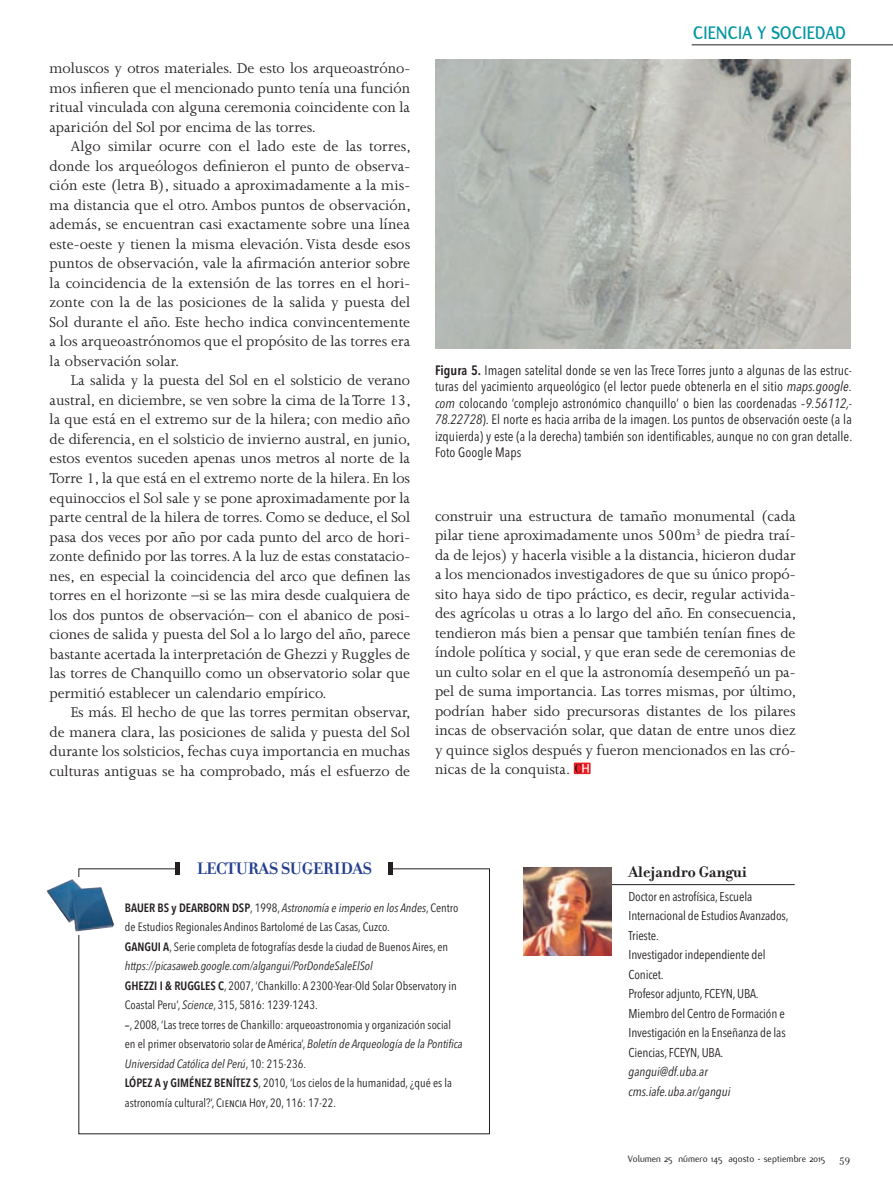
<style>
.page{position:relative;width:893px;height:1191px;background:#fff}
.page>*{position:absolute;margin:0;border:0;box-sizing:border-box;transform-origin:0 0}
.t1{font:700 19.5px "Flux";letter-spacing:.01em;color:#0095a2;scale:.95 1}
.Títulos_cuadros{font:700 18px "Filosofia";letter-spacing:-.015em;color:#253f8e}
.Nombre_Datos_Autor{font:700 16.5px "Filosofia";color:#231f20}
.Txt_gral{font:16.2px/19.5px "Joanna";color:#231f20;text-align:justify}
.Epígrafes{font:condensed 13.5px/16.5px "Avenir Next LT Pro";letter-spacing:.005em;color:#231f20;text-align:justify}
.Txt_Datos_Autor{font:condensed 12.75px/19.5px "Avenir Next LT Pro";letter-spacing:-.01em;color:#231f20}
.Txt_Datos_Autor-2{font:italic condensed 12.75px "Avenir Next LT Pro";color:#231f20}
.Txt_recuadros{font:condensed 12px/19.5px "Avenir Next LT Pro";color:#231f20}
.t2{font:11.25px "Filosofia";color:#231f20}
.t3{font:10.2px "Flux";color:#231f20}
.s1{font-weight:600}
.s2{font-style:italic}
.s3{font-style:italic;font-stretch:normal}
.s4{font-weight:500;font-stretch:normal}
</style>
<div class="page">
<img style="left:435px;top:60px;width:415px;height:289px">
<hr style="left:591px;top:884px;width:204px;height:1px;background:#231f20">
<img style="left:524px;top:867px;width:87px;height:88px">
<div style="left:388px;top:862px;width:5px;height:12px;background:#231f20"></div>
<div style="left:175px;top:862px;width:5px;height:12px;background:#231f20"></div>
<img style="left:46px;top:879px;width:69px;height:53px">
<svg style="left:574px;top:762px;width:17px;height:12px"></svg>
<svg style="left:575px;top:763px;width:14px;height:9px"></svg>
<hr style="left:692px;top:45px;width:201px;height:1px;background:#231f20">
<p class="Txt_gral" style="left:50px;top:59px;width:362px">moluscos y otros materiales. De esto los arqueoastróno&shy;mos infieren que el mencionado punto tenía una función ritual vinculada con alguna ceremonia coincidente con la aparición del Sol por encima de las torres.</p>
<p class="Txt_gral" style="left:50px;top:137px;width:363px;text-indent:21px">Algo similar ocurre con el lado este de las torres, donde los arqueólogos definieron el punto de observa&shy;ción este (letra B), situado a aproximadamente a la mis&shy;ma distancia que el otro. Ambos puntos de observación, además, se encuentran casi exactamente sobre una línea este-oeste y tienen la misma elevación. Vista desde esos puntos de observación, vale la afirmación anterior sobre la coincidencia de la extensión de las torres en el hori&shy;zonte con la de las posiciones de la salida y puesta del Sol durante el año. Este hecho indica convincentemente a los arqueoastrónomos que el propósito de las torres era la observación solar.</p>
<p class="Txt_gral" style="left:50px;top:371px;width:363px;text-indent:21px">La salida y la puesta del Sol en el solsticio de verano austral, en diciembre, se ven sobre la cima de la Torre 13, la que está en el extremo sur de la hilera; con medio año de diferencia, en el solsticio de invierno austral, en junio, estos eventos suceden apenas unos metros al norte de la Torre 1, la que está en el extremo norte de la hilera. En los equinoccios el Sol sale y se pone aproximadamente por la parte central de la hilera de torres. Como se deduce, el Sol pasa dos veces por año por cada punto del arco de hori&shy;zonte definido por las torres. A la luz de estas constatacio&shy;nes, en especial la coincidencia del arco que definen las torres en el horizonte –si se las mira desde cualquiera de los dos puntos de observación– con el abanico de posi&shy;ciones de salida y puesta del Sol a lo largo del año, parece bastante acertada la interpretación de Ghezzi y Ruggles de las torres de Chanquillo como un observatorio solar que permitió establecer un calendario empírico.</p>
<p class="Txt_gral" style="left:50px;top:702px;width:363px;text-indent:21px">Es más. El hecho de que las torres permitan observar, de manera clara, las posiciones de salida y puesta del Sol durante los solsticios, fechas cuya importancia en muchas culturas antiguas se ha comprobado, más el esfuerzo de</p>
<p class="t1" style="left:693px;top:22px;width:162px">CIENCIA Y SOCIEDAD</p>
<p class="Epígrafes" style="left:435px;top:361px;width:419px"><span class="s1">Figura 5.</span> Imagen satelital donde se ven las Trece Torres junto a algunas de las estruc&shy;turas del yacimiento arqueológico (el lector puede obtenerla en el sitio <span class="s2">maps.google. com</span> colocando ‘complejo astronómico chanquillo’ o bien las coordenadas <span class="s3">-</span><span class="s2">9.56112,- 78.22728</span>). El norte es hacia arriba de la imagen. Los puntos de observación oeste (a la izquierda) y este (a la derecha) también son identificables, aunque no con gran detalle.<br>Foto Google Maps</p>
<p class="Txt_gral" style="left:435px;top:506px;width:363px">construir una estructura de tamaño monumental (cada pilar tiene aproximadamente unos 500m<sup>3</sup> de piedra traí&shy;da de lejos) y hacerla visible a la distancia, hicieron dudar a los mencionados investigadores de que su único propó&shy;sito haya sido de tipo práctico, es decir, regular activida&shy;des agrícolas u otras a lo largo del año. En consecuencia, tendieron más bien a pensar que también tenían fines de índole política y social, y que eran sede de ceremonias de un culto solar en el que la astronomía desempeñó un pa&shy;pel de suma importancia. Las torres mismas, por último, podrían haber sido precursoras distantes de los pilares incas de observación solar, que datan de entre unos diez y quince siglos después y fueron mencionados en las cró&shy;nicas de la conquista.</p>
<p class="Títulos_cuadros" style="left:197px;top:857px;width:177px">LECTURAS SUGERIDAS</p>
<p class="Txt_recuadros" style="left:125px;top:897px;width:335px"><span class="s1">BAUER BS y DEARBORN DSP</span>, 1998, <span class="s2">Astronomía e imperio en los Andes</span>, Centro de Estudios Regionales Andinos Bartolomé de Las Casas, Cuzco.</p>
<p class="Txt_recuadros" style="left:125px;top:936px;width:325px"><span class="s1">GANGUI A</span>, Serie completa de fotografías desde la ciudad de Buenos Aires, en <span class="s2">https://picasaweb.google.com/algangui/PorDondeSaleElSol</span></p>
<p class="Txt_recuadros" style="left:125px;top:975px;width:333px"><span class="s1">GHEZZI I &amp; RUGGLES C</span>, 2007, ‘Chankillo: A 2300-Year-Old Solar Observatory in<br>Coastal Peru’, <span class="s2">Science</span>, 315, 5816: 1239-1243.</p>
<p class="Txt_recuadros" style="left:125px;top:1014px;width:339px"><span class="s4">–</span>, 2008, ‘Las trece torres de Chankillo: arqueoastronomia y organización social en el primer observatorio solar de América’, <span class="s2">Boletín de Arqueología de la Pontifica<br>Universidad Católica del Perú</span>, 10: 215-236.</p>
<p class="Txt_recuadros" style="left:125px;top:1073px;width:329px"><span class="s1">LÓPEZ A y GIMÉNEZ BENÍTEZ S</span>, 2010, ‘Los cielos de la humanidad, ¿qué es la astronomía cultural?‘, Ciencia Hoy, 20, 116: 17-22.</p>
<p class="Nombre_Datos_Autor" style="left:628px;top:861px;width:120px">Alejandro Gangui</p>
<p class="Txt_Datos_Autor" style="left:628px;top:886px;width:161px">Doctor en astrofísica, Escuela<br>Internacional de Estudios Avanzados,<br>Trieste.</p>
<p class="Txt_Datos_Autor" style="left:628px;top:945px;width:138px">Investigador independiente del<br>Conicet.</p>
<p class="Txt_Datos_Autor" style="left:628px;top:984px;width:132px">Profesor adjunto, FCEYN, UBA.</p>
<p class="Txt_Datos_Autor" style="left:628px;top:1003px;width:159px;text-align:justify">Miembro del Centro de Formación e Investigación en la Enseñanza de las Ciencias, FCEYN, UBA.</p>
<p class="Txt_Datos_Autor-2" style="left:628px;top:1064px;width:81px">gangui@df.uba.ar</p>
<p class="Txt_Datos_Autor-2" style="left:628px;top:1083px;width:103px">cms.iafe.uba.ar/gangui</p>
<p class="t3" style="left:628px;top:1153px;width:199px">Volumen 25 número 145 agosto - septiembre 2015</p>
<p class="t2" style="left:839px;top:1152px;width:12px">59</p>
</div>
